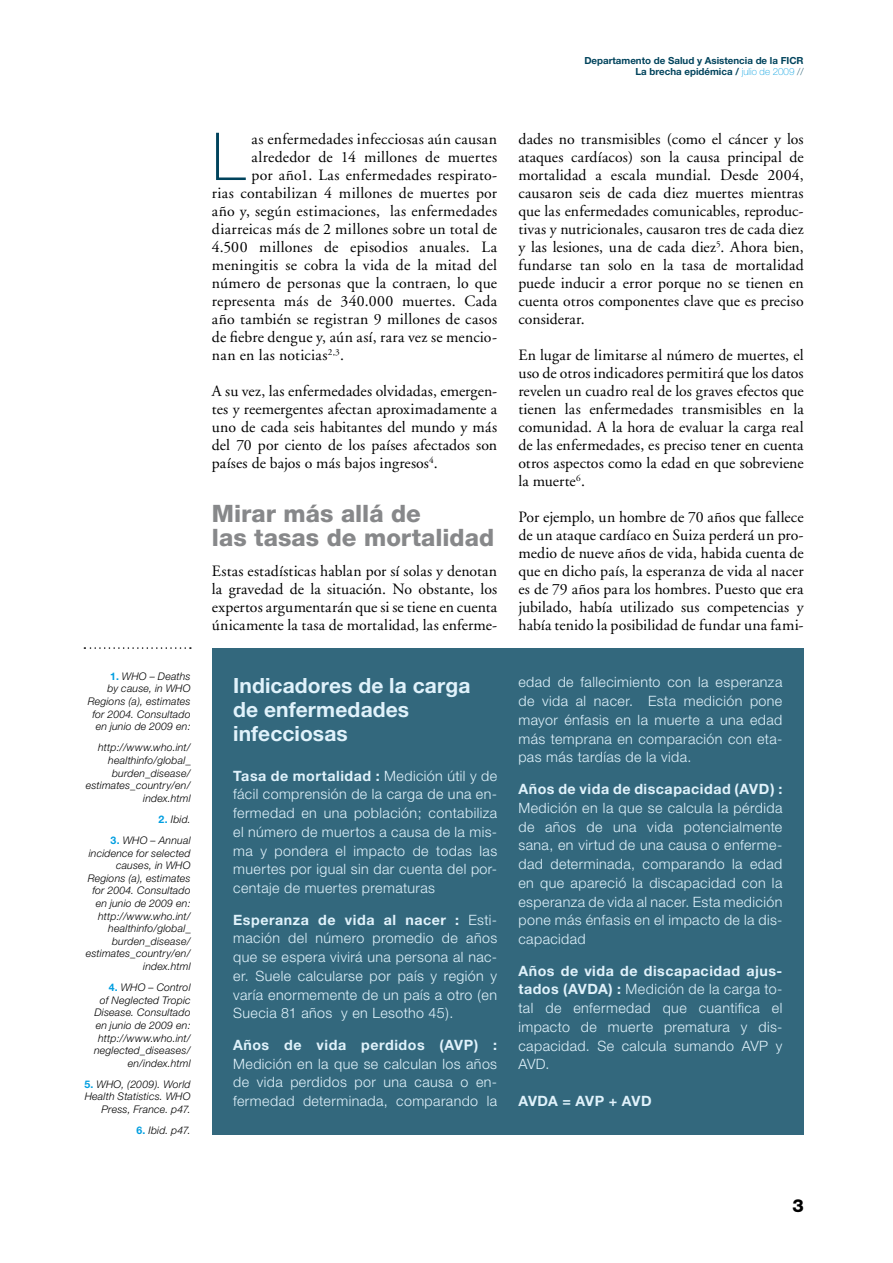
<style>
.page{position:relative;width:893px;height:1263px;background:#fff}
.page>*{position:absolute;margin:0;border:0;box-sizing:border-box;transform-origin:0 0}
.t1{font:100 66.15px "Helvetica Neue";color:#00435c}
.t2{font:800 24px/24px "Helvetica Neue";color:#87888a}
.t3{font:700 21px/24px "Helvetica Neue";letter-spacing:.005em;color:#e0f2fb}
.t4{font:800 18px "Helvetica Neue";color:#000}
.t5{font:15.75px/18px "Adobe Garamond";letter-spacing:.01em;color:#000;text-align:justify}
.t6{font:300 14.25px/18.8px "Helvetica Neue";letter-spacing:.03em;color:#e0f2fb;text-align:justify}
.t7{font:700 14.25px "Helvetica Neue";letter-spacing:.035em;color:#e0f2fb}
.t8{font:700 14.25px "Helvetica Neue";letter-spacing:.005em;color:#e0f2fb}
.t9{font:italic 300 10.5px/12.6px "Helvetica Neue";letter-spacing:.015em;color:#000;text-align:right}
.t10{font:700 9.75px/11.7px "Helvetica Neue";color:#00435c;text-align:right}
.s1{font-weight:100;color:#009ee0}
.s2{font-weight:100}
.s3{font-weight:700;font-style:normal;color:#009ee0}
.s4{font-weight:700}
</style>
<div class="page">
<div style="left:212px;top:648px;width:592px;height:486px;background:#33687d"></div>
<svg style="left:84px;top:647px;width:107px;height:2px"></svg>
<p class="t10" style="left:584px;top:54px;width:221px">Departamento de Salud y Asistencia de la FICR<br>La brecha epidémica / <span class="s1">julio de 2009</span> <span class="s2">//</span></p>
<p class="t9" style="left:88px;top:670px;width:104px"><span class="s3">1.</span> WHO – Deaths<br>by cause, in WHO<br>Regions (a), estimates for 2004. Consultado en junio de 2009 en:</p>
<p class="t9" style="left:86px;top:741px;width:106px">http://www.who.int/ healthinfo/global_ burden_disease/ estimates_country/en/ index.html</p>
<p class="t9" style="left:159px;top:813px;width:34px"><span class="s3">2.</span> Ibid.</p>
<p class="t9" style="left:86px;top:834px;width:106px"><span class="s3">3.</span> WHO – Annual incidence for selected causes, in WHO<br>Regions (a), estimates for 2004. Consultado en junio de 2009 en: http://www.who.int/ healthinfo/global_ burden_disease/ estimates_country/en/ index.html</p>
<p class="t9" style="left:94px;top:981px;width:98px"><span class="s3">4.</span> WHO – Control<br>of Neglected Tropic<br>Disease. Consultado en junio de 2009 en: http://www.who.int/ neglected_diseases/ en/index.html</p>
<p class="t9" style="left:84px;top:1078px;width:108px"><span class="s3">5.</span> WHO, (2009). World<br>Health Statistics. WHO<br>Press, France. p47.</p>
<p class="t9" style="left:137px;top:1124px;width:56px"><span class="s3">6.</span> Ibid. p47.</p>
<h1 class="t1" style="left:212px;top:119px;width:35px">L</h1>
<p class="t5" style="left:252px;top:130px;width:247px">as enfermedades infecciosas aún causan</p>
<p class="t5" style="left:252px;top:148px;width:247px">alrededor de 14 millones de muertes</p>
<p class="t5" style="left:252px;top:166px;width:247px">por año1. Las enfermedades respirato-</p>
<p class="t5" style="left:212px;top:184px;width:287px">rias contabilizan 4 millones de muertes por</p>
<p class="t5" style="left:212px;top:202px;width:287px">año y, según estimaciones, las enfermedades</p>
<p class="t5" style="left:212px;top:220px;width:287px">diarreicas más de 2 millones sobre un total de</p>
<p class="t5" style="left:212px;top:238px;width:287px">4.500 millones de episodios anuales. La</p>
<p class="t5" style="left:212px;top:256px;width:287px">meningitis se cobra la vida de la mitad del</p>
<p class="t5" style="left:212px;top:274px;width:287px">número de personas que la contraen, lo que</p>
<p class="t5" style="left:212px;top:292px;width:287px">representa más de 340.000 muertes. Cada</p>
<p class="t5" style="left:212px;top:310px;width:287px">año también se registran 9 millones de casos</p>
<p class="t5" style="left:212px;top:328px;width:287px">de fiebre dengue y, aún así, rara vez se mencio-</p>
<p class="t5" style="left:212px;top:346px;width:134px">nan en las noticias<sup>2,3</sup>.</p>
<p class="t5" style="left:212px;top:382px;width:287px">A su vez, las enfermedades olvidadas, emergen&shy;tes y reemergentes afectan aproximadamente a uno de cada seis habitantes del mundo y más del 70 por ciento de los países afectados son países de bajos o más bajos ingresos<sup>4</sup>.</p>
<h2 class="t2" style="left:212px;top:501px;width:284px">Mirar más allá de<br>las tasas de mortalidad</h2>
<p class="t5" style="left:212px;top:562px;width:287px">Estas estadísticas hablan por sí solas y denotan la gravedad de la situación. No obstante, los expertos argumentarán que si se tiene en cuenta únicamente la tasa de mortalidad, las enferme-</p>
<h3 class="t3" style="left:233px;top:673px;width:239px">Indicadores de la carga de enfermedades infecciosas</h3>
<p class="t6" style="left:233px;top:766px;width:266px"><span class="s4">Tasa de mortalidad :</span> Medición útil y de fácil comprensión de la carga de una en&shy;fermedad en una población; contabiliza el número de muertos a causa de la mis&shy;ma y pondera el impacto de todas las muertes por igual sin dar cuenta del por&shy;centaje de muertes prematuras</p>
<p class="t6" style="left:233px;top:910px;width:266px"><span class="s4">Esperanza de vida al nacer :</span> Esti&shy;mación del número promedio de años que se espera vivirá una persona al nac&shy;er. Suele calcularse por país y región y varía enormemente de un país a otro (en Suecia 81 años y en Lesotho 45).</p>
<p class="t7" style="left:233px;top:1036px;width:265px">Años de vida perdidos (AVP) :</p>
<p class="t6" style="left:233px;top:1054px;width:265px">Medición en la que se calculan los años de vida perdidos por una causa o en&shy;fermedad determinada, comparando la</p>
<p class="t5" style="left:518px;top:130px;width:287px">dades no transmisibles (como el cáncer y los ataques cardíacos) son la causa principal de mortalidad a escala mundial. Desde 2004, causaron seis de cada diez muertes mientras que las enfermedades comunicables, reproduc&shy;tivas y nutricionales, causaron tres de cada diez y las lesiones, una de cada diez<sup>5</sup>. Ahora bien, fundarse tan solo en la tasa de mortalidad puede inducir a error porque no se tienen en cuenta otros componentes clave que es preciso considerar.</p>
<p class="t5" style="left:518px;top:346px;width:287px">En lugar de limitarse al número de muertes, el uso de otros indicadores permitirá que los datos revelen un cuadro real de los graves efectos que tienen las enfermedades transmisibles en la comunidad. A la hora de evaluar la carga real de las enfermedades, es preciso tener en cuenta otros aspectos como la edad en que sobreviene la muerte<sup>6</sup>.</p>
<p class="t5" style="left:518px;top:508px;width:287px">Por ejemplo, un hombre de 70 años que fallece de un ataque cardíaco en Suiza perderá un pro&shy;medio de nueve años de vida, habida cuenta de que en dicho país, la esperanza de vida al nacer es de 79 años para los hombres. Puesto que era jubilado, había utilizado sus competencias y había tenido la posibilidad de fundar una fami-</p>
<p class="t6" style="left:518px;top:673px;width:265px">edad de fallecimiento con la esperanza de vida al nacer. Esta medición pone mayor énfasis en la muerte a una edad más temprana en comparación con eta&shy;pas más tardías de la vida.</p>
<p class="t7" style="left:518px;top:780px;width:265px">Años de vida de discapacidad (AVD) :</p>
<p class="t6" style="left:518px;top:798px;width:265px">Medición en la que se calcula la pérdida de años de una vida potencialmente sana, en virtud de una causa o enferme&shy;dad determinada, comparando la edad en que apareció la discapacidad con la esperanza de vida al nacer. Esta medición pone más énfasis en el impacto de la dis&shy;capacidad</p>
<p class="t6" style="left:518px;top:961px;width:265px"><span class="s4">Años de vida de discapacidad ajus&shy;tados (AVDA) :</span> Medición de la carga to&shy;tal de enfermedad que cuantifica el impacto de muerte prematura y dis&shy;capacidad. Se calcula sumando AVP y AVD.</p>
<p class="t8" style="left:518px;top:1092px;width:135px">AVDA = AVP + AVD</p>
<p class="t4" style="left:792px;top:1195px;width:13px">3</p>
</div>
